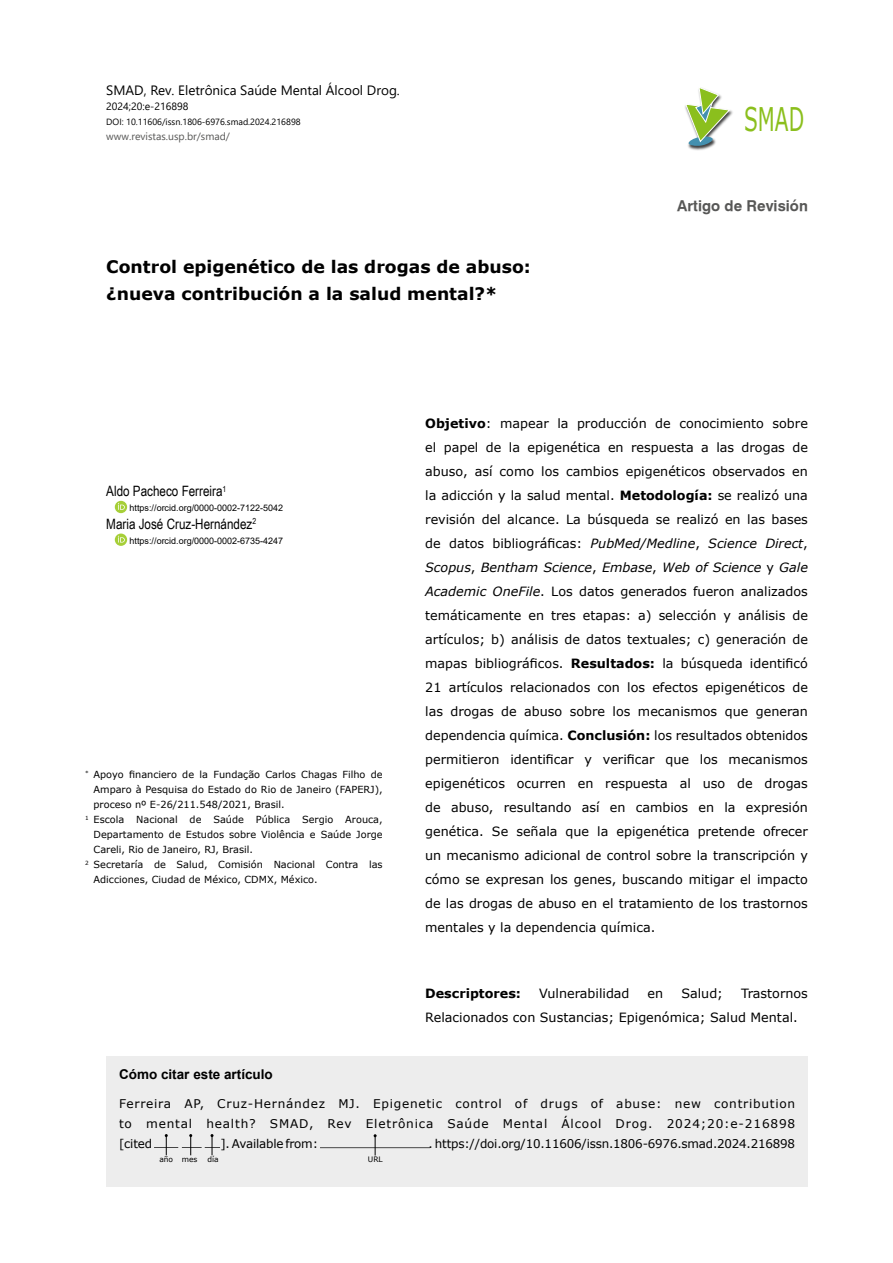
<style>
.page{position:relative;width:893px;height:1263px;background:#fff}
.page>*{position:absolute;margin:0;border:0;box-sizing:border-box;transform-origin:0 0}
.t1{font:32.55px "Verdana";color:#8bbf1d;scale:.62 1}
.t2{font:700 17.25px/27px "Verdana";color:#000}
.t3{font:700 15px "Geneva";color:#575756}
.t4{font:14.25px "Arial Narrow";color:#000}
.t5{font:13.5px "Segoe UI";color:#000}
.t6{font:700 13.5px "Arial";color:#000}
.t7{font:12.75px/24px "Verdana";color:#000;text-align:justify}
.t8{font:700 12.75px "Verdana";color:#000}
.t9{font:12px/20.2px "Verdana";letter-spacing:-.015em;color:#000;text-align:justify}
.t10{font:10.5px "Segoe UI";color:#575756}
.t11{font:10.5px "Segoe UI";color:#000}
.t12{font:9.75px "Verdana";color:#000}
.t13{font:9px "Arial";color:#000}
.t14{font:9px "Segoe UI";color:#000}
.t15{font:7.5px "Verdana";color:#000}
.s1{font-weight:700}
.s2{font-style:italic}
</style>
<div class="page">
<img style="left:688px;top:110px;width:45px;height:41px">
<svg style="left:685px;top:87px;width:46px;height:60px"></svg>
<div style="left:106px;top:1056px;width:702px;height:130px;background:#ededed"></div>
<svg style="left:154px;top:1134px;width:66px;height:21px"></svg>
<svg style="left:320px;top:1134px;width:110px;height:21px"></svg>
<div style="left:115px;top:501px;width:12px;height:12px;background:#a6cf38;border-radius:50%"></div>
<svg style="left:118px;top:503px;width:7px;height:7px"></svg>
<svg style="left:115px;top:533px;width:12px;height:13px"></svg>
<svg style="left:118px;top:536px;width:7px;height:6px"></svg>
<p class="t5" style="left:106px;top:77px;width:295px">SMAD, Rev. Eletrônica Saúde Mental Álcool Drog.</p>
<p class="t11" style="left:106px;top:96px;width:84px">2024;20:e-216898</p>
<p class="t14" style="left:106px;top:113px;width:196px">DOI: 10.11606/issn.1806-6976.smad.2024.216898</p>
<p class="t10" style="left:106px;top:126px;width:125px">www.revistas.usp.br/smad/</p>
<h2 class="t2" style="left:106px;top:253px;width:426px">Control epigenético de las drogas de abuso: ¿nueva contribución a la salud mental?*</h2>
<h1 class="t1" style="left:744px;top:97px;width:99px">SMAD</h1>
<p class="t3" style="left:677px;top:197px;width:132px">Artigo de Revisión</p>
<p class="t4" style="left:106px;top:481px;width:122px">Aldo Pacheco Ferreira<sup>1</sup></p>
<p class="t13" style="left:130px;top:502px;width:155px">https://orcid.org/0000-0002-7122-5042</p>
<p class="t4" style="left:106px;top:513px;width:151px">Maria José Cruz-Hernández<sup>2</sup></p>
<p class="t13" style="left:130px;top:534px;width:155px">https://orcid.org/0000-0002-6735-4247</p>
<p class="t12" style="left:85px;top:767px;width:299px"><sup>*</sup> Apoyo financiero de la Fundação Carlos Chagas Filho de</p>
<p class="t12" style="left:94px;top:782px;width:291px">Amparo à Pesquisa do Estado do Rio de Janeiro (FAPERJ),</p>
<p class="t12" style="left:94px;top:797px;width:193px">proceso nº E-26/211.548/2021, Brasil.</p>
<p class="t12" style="left:85px;top:812px;width:299px"><sup>1</sup> Escola Nacional de Saúde Pública Sergio Arouca,</p>
<p class="t12" style="left:94px;top:827px;width:291px">Departamento de Estudos sobre Violência e Saúde Jorge</p>
<p class="t12" style="left:94px;top:842px;width:161px">Careli, Rio de Janeiro, RJ, Brasil.</p>
<p class="t12" style="left:85px;top:857px;width:299px"><sup>2</sup> Secretaría de Salud, Comisión Nacional Contra las</p>
<p class="t12" style="left:94px;top:872px;width:226px">Adicciones, Ciudad de México, CDMX, México.</p>
<p class="t7" style="left:425px;top:411px;width:384px"><span class="s1">Objetivo</span>: mapear la producción de conocimiento sobre el papel de la epigenética en respuesta a las drogas de abuso, así como los cambios epigenéticos observados en la adicción y la salud mental. <span class="s1">Metodología:</span> se realizó una revisión del alcance. La búsqueda se realizó en las bases de datos bibliográficas: <span class="s2">PubMed/Medline</span>, <span class="s2">Science Direct</span>, <span class="s2">Scopus</span>, <span class="s2">Bentham Science</span>, <span class="s2">Embase</span>, <span class="s2">Web of Science</span> y <span class="s2">Gale Academic OneFile</span>. Los datos generados fueron analizados temáticamente en tres etapas: a) selección y análisis de artículos; b) análisis de datos textuales; c) generación de mapas bibliográficos. <span class="s1">Resultados:</span> la búsqueda identificó 21 artículos relacionados con los efectos epigenéticos de las drogas de abuso sobre los mecanismos que generan dependencia química. <span class="s1">Conclusión:</span> los resultados obtenidos permitieron identificar y verificar que los mecanismos epigenéticos ocurren en respuesta al uso de drogas de abuso, resultando así en cambios en la expresión genética. Se señala que la epigenética pretende ofrecer un mecanismo adicional de control sobre la transcripción y cómo se expresan los genes, buscando mitigar el impacto de las drogas de abuso en el tratamiento de los trastornos mentales y la dependencia química.</p>
<p class="t8" style="left:425px;top:985px;width:97px">Descriptores:</p>
<p class="t7" style="left:539px;top:981px;width:92px">Vulnerabilidad</p>
<p class="t7" style="left:648px;top:981px;width:17px">en</p>
<p class="t7" style="left:681px;top:981px;width:43px">Salud;</p>
<p class="t7" style="left:425px;top:981px;width:384px;text-indent:316px">Trastornos<br>Relacionados con Sustancias; Epigenómica; Salud Mental.</p>
<p class="t6" style="left:119px;top:1065px;width:155px">Cómo citar este artículo</p>
<p class="t9" style="left:119px;top:1093px;width:678px">Ferreira AP, Cruz-Hernández MJ. Epigenetic control of drugs of abuse: new contribution to mental health? SMAD, Rev Eletrônica Saúde Mental Álcool Drog. 2024;20:e-216898 [cited</p>
<p class="t15" style="left:159px;top:1154px;width:40px">año mes</p>
<p class="t15" style="left:207px;top:1154px;width:13px">día</p>
<p class="t9" style="left:220px;top:1133px;width:99px">]. Available from:</p>
<p class="t9" style="left:429px;top:1133px;width:368px">. https://doi.org/10.11606/issn.1806-6976.smad.2024.216898</p>
<p class="t15" style="left:368px;top:1154px;width:16px">URL</p>
</div>
